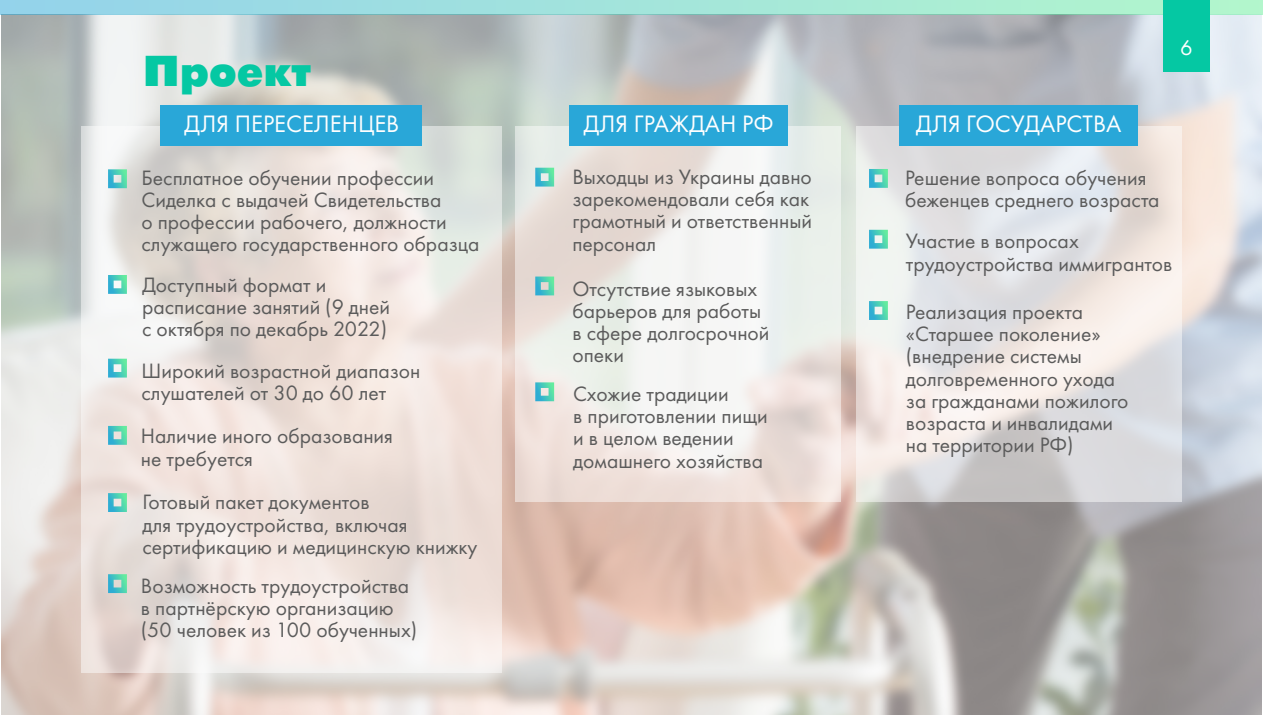
<style>
.page{position:relative;width:1263px;height:715px;background:#fff}
.page>*{position:absolute;margin:0;border:0;box-sizing:border-box;transform-origin:0 0}
.t1{font:43.05px "Futura Futuris Black C";color:#05c8a3}
.t2{font:24.6px "Futura PT";color:#fefefe}
.t3{font:22.05px "Futura PT";color:#fefefe}
.t4{font:21.6px/22px "Futura PT";color:#5b5b5b}
</style>
<div class="page">
<img style="left:1px;top:15px;width:1261px;height:699px">
<svg style="left:0;top:0;width:1263px;height:15px"></svg>
<div style="left:1163px;top:0;width:46px;height:71px;background:#05c8a3"></div>
<div style="left:81px;top:126px;width:421px;height:546px;background:#fefefe;opacity:.5"></div>
<svg style="left:108px;top:169px;width:19px;height:19px"></svg>
<svg style="left:108px;top:275px;width:19px;height:19px"></svg>
<svg style="left:108px;top:358px;width:19px;height:19px"></svg>
<svg style="left:108px;top:426px;width:19px;height:18px"></svg>
<svg style="left:108px;top:493px;width:19px;height:19px"></svg>
<svg style="left:108px;top:574px;width:19px;height:19px"></svg>
<div style="left:161px;top:105px;width:261px;height:41px;background:#29a7d8"></div>
<div style="left:515px;top:126px;width:326px;height:375px;background:#fefefe;opacity:.5"></div>
<div style="left:856px;top:126px;width:325px;height:375px;background:#fefefe;opacity:.5"></div>
<div style="left:569px;top:105px;width:218px;height:40px;background:#29a7d8"></div>
<svg style="left:535px;top:168px;width:19px;height:18px"></svg>
<svg style="left:535px;top:276px;width:19px;height:19px"></svg>
<svg style="left:535px;top:382px;width:19px;height:19px"></svg>
<svg style="left:869px;top:169px;width:19px;height:19px"></svg>
<svg style="left:869px;top:230px;width:19px;height:18px"></svg>
<svg style="left:869px;top:301px;width:19px;height:19px"></svg>
<div style="left:899px;top:105px;width:239px;height:40px;background:#29a7d8"></div>
<h1 class="t1" style="left:143px;top:53px;width:169px">Проект</h1>
<p class="t2" style="left:184px;top:113px;width:216px">ДЛЯ ПЕРЕСЕЛЕНЦЕВ</p>
<p class="t2" style="left:583px;top:113px;width:192px">ДЛЯ ГРАЖДАН РФ</p>
<p class="t4" style="left:572px;top:167px;width:241px">Выходцы из Украины давно зарекомендовали себя как грамотный и ответственный персонал</p>
<p class="t4" style="left:572px;top:279px;width:199px">Отсутствие языковых барьеров для работы в сфере долгосрочной опеки</p>
<p class="t4" style="left:573px;top:384px;width:196px">Схожие традиции<br>в приготовлении пищи и в целом ведении домашнего хозяйства</p>
<p class="t4" style="left:142px;top:168px;width:339px">Бесплатное обучении профессии Сиделка с выдачей Свидетельства<br>о профессии рабочего, должности служащего государственного образца</p>
<p class="t4" style="left:142px;top:275px;width:249px">Доступный формат и расписание занятий (9 дней с октября по декабрь 2022)</p>
<p class="t4" style="left:142px;top:361px;width:280px">Широкий возрастной диапазон слушателей от 30 до 60 лет</p>
<p class="t4" style="left:141px;top:426px;width:254px">Наличие иного образования не требуется</p>
<p class="t4" style="left:142px;top:492px;width:337px">Готовый пакет документов<br>для трудоустройства, включая сертификацию и медицинскую книжку</p>
<p class="t4" style="left:141px;top:576px;width:278px">Возможность трудоустройства в партнёрскую организацию (50 человек из 100 обученных)</p>
<p class="t3" style="left:1180px;top:38px;width:14px">6</p>
<p class="t2" style="left:916px;top:113px;width:207px">ДЛЯ ГОСУДАРСТВА</p>
<p class="t4" style="left:905px;top:168px;width:256px">Решение вопроса обучения беженцев среднего возраста</p>
<p class="t4" style="left:906px;top:232px;width:268px">Участие в вопросах трудоустройства иммигрантов</p>
<p class="t4" style="left:906px;top:302px;width:224px">Реализация проекта «Старшее поколение» (внедрение системы долговременного ухода за гражданами пожилого возраста и инвалидами на территории РФ)</p>
</div>
